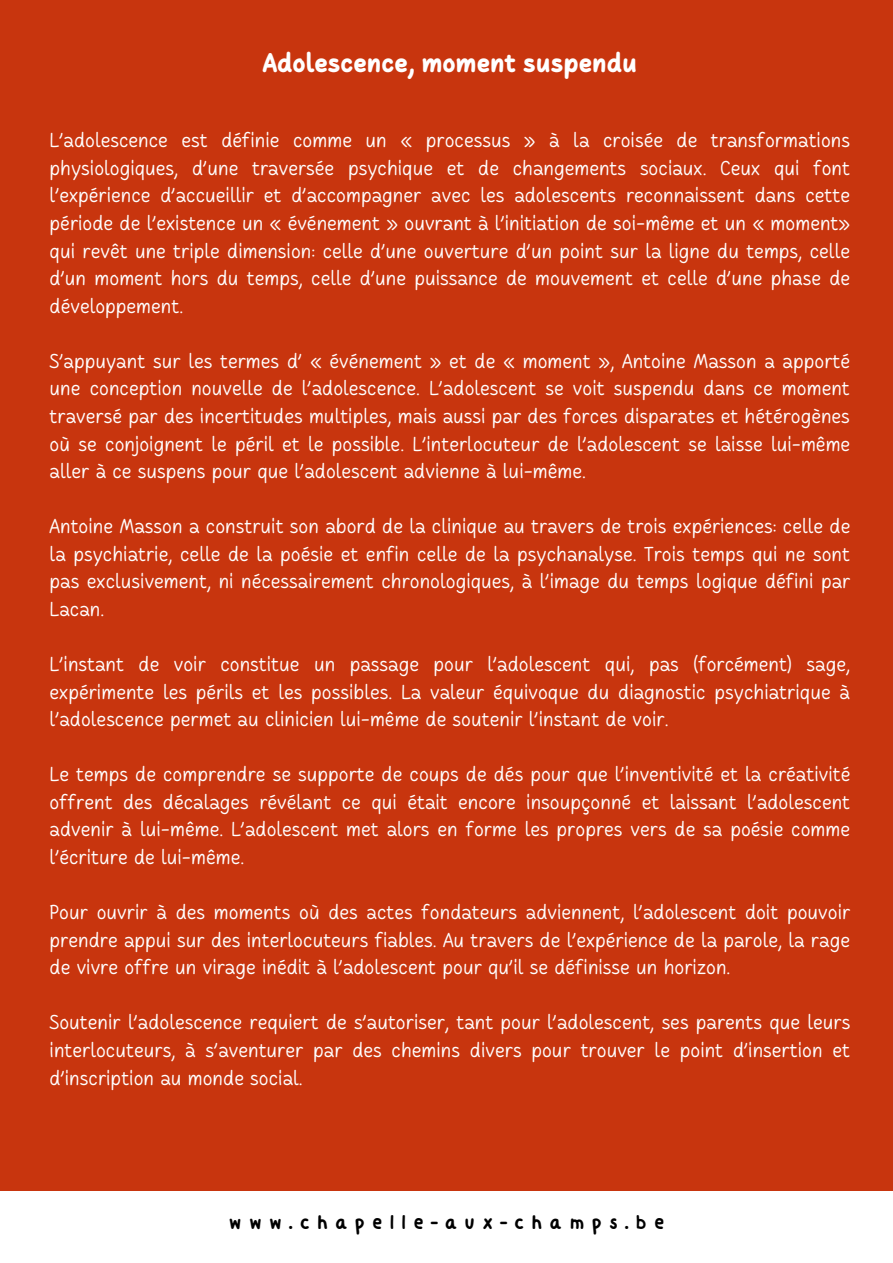
<style>
.page{position:relative;width:893px;height:1263px;background:#c8350e}
.page>*{position:absolute;margin:0;border:0;box-sizing:border-box;transform-origin:0 0}
.t1{font:800 26.78px "Cakerolli";color:#fff}
.t2{font:22.12px "happy";letter-spacing:.3em;color:#000}
.t3{font:20.02px/27.6px "Cakerolli";color:#fff;text-align:justify}
</style>
<div class="page">
<div style="left:0;top:1191px;width:893px;height:72px;background:#fff"></div>
<h1 class="t1" style="left:263px;top:52px;width:376px">Adolescence, moment suspendu</h1>
<p class="t3" style="left:50px;top:128px;width:802px">L’adolescence est définie comme un « processus » à la croisée de transformations physiologiques, d’une traversée psychique et de changements sociaux. Ceux qui font l’expérience d’accueillir et d’accompagner avec les adolescents reconnaissent dans cette période de l’existence un « événement » ouvrant à l’initiation de soi-même et un « moment» qui revêt une triple dimension: celle d’une ouverture d’un point sur la ligne du temps, celle d’un moment hors du temps, celle d’une puissance de mouvement et celle d’une phase de développement.</p>
<p class="t3" style="left:50px;top:349px;width:802px">S’appuyant sur les termes d’ « événement » et de « moment », Antoine Masson a apporté une conception nouvelle de l’adolescence. L’adolescent se voit suspendu dans ce moment traversé par des incertitudes multiples, mais aussi par des forces disparates et hétérogènes où se conjoignent le péril et le possible. L’interlocuteur de l’adolescent se laisse lui-même aller à ce suspens pour que l’adolescent advienne à lui-même.</p>
<p class="t3" style="left:50px;top:514px;width:802px">Antoine Masson a construit son abord de la clinique au travers de trois expériences: celle de la psychiatrie, celle de la poésie et enfin celle de la psychanalyse. Trois temps qui ne sont pas exclusivement, ni nécessairement chronologiques, à l’image du temps logique défini par Lacan.</p>
<p class="t3" style="left:50px;top:652px;width:802px">L’instant de voir constitue un passage pour l’adolescent qui, pas (forcément) sage, expérimente les périls et les possibles. La valeur équivoque du diagnostic psychiatrique à l’adolescence permet au clinicien lui-même de soutenir l’instant de voir.</p>
<p class="t3" style="left:50px;top:762px;width:802px">Le temps de comprendre se supporte de coups de dés pour que l’inventivité et la créativité offrent des décalages révélant ce qui était encore insoupçonné et laissant l’adolescent advenir à lui-même. L’adolescent met alors en forme les propres vers de sa poésie comme l’écriture de lui-même.</p>
<p class="t3" style="left:50px;top:900px;width:802px">Pour ouvrir à des moments où des actes fondateurs adviennent, l’adolescent doit pouvoir prendre appui sur des interlocuteurs fiables. Au travers de l’expérience de la parole, la rage de vivre offre un virage inédit à l’adolescent pour qu’il se définisse un horizon.</p>
<p class="t3" style="left:50px;top:1010px;width:802px">Soutenir l’adolescence requiert de s’autoriser, tant pour l’adolescent, ses parents que leurs interlocuteurs, à s’aventurer par des chemins divers pour trouver le point d’insertion et d’inscription au monde social.</p>
<p class="t2" style="left:228px;top:1201px;width:438px">www.chapelle-aux-champs.be</p>
</div>
